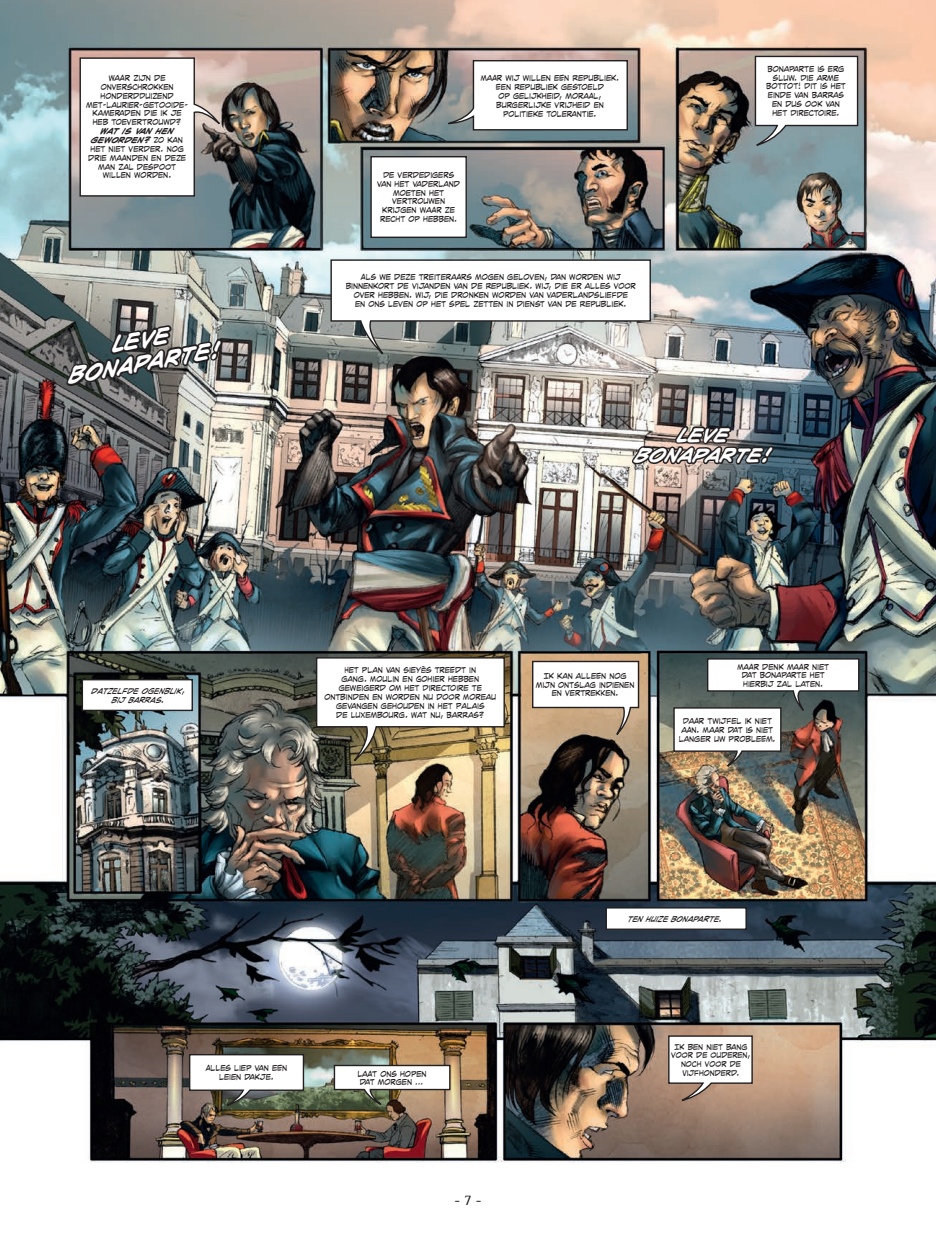
<style>
.page{position:relative;width:936px;height:1234px;background:#fff}
.page>*{position:absolute;margin:0;border:0;box-sizing:border-box;transform-origin:0 0}
.t1{font:italic 700 21.15px/23.1px "CC Joe Kubert";color:#fff;text-align:center;scale:.94 1}
.t2{font:italic 700 18.6px/20.4px "CC Joe Kubert";color:#fff;text-align:center;scale:.94 1}
.t3{font:15px "Rotis Semi Serif Std";color:#231f20;scale:.94 1}
.t4{font:8.1px/8.9px "CC Joe Kubert";color:#231f20;text-align:center;scale:.94 1}
.t5{font:italic 8.1px/8.9px "CC Joe Kubert";color:#231f20;text-align:center;scale:.94 1}
.t6{font:7.95px/8.7px "CC Joe Kubert";color:#231f20;text-align:center;scale:.94 1}
.s1{font-weight:700;font-style:italic}
</style>
<div class="page">
<img style="left:0;top:0;width:935px;height:1163px">
<div style="left:371px;top:157px;width:95px;height:80px;background:#fff"></div>
<div style="left:370px;top:156px;width:97px;height:82px;border:1px solid #231f20"></div>
<div style="left:82px;top:679px;width:110px;height:31px;background:#fff"></div>
<div style="left:82px;top:678px;width:111px;height:33px;border:1px solid #231f20"></div>
<div style="left:606px;top:907px;width:140px;height:22px;background:#fff"></div>
<div style="left:605px;top:906px;width:141px;height:23px;border:1px solid #231f20"></div>
<svg style="left:79px;top:57px;width:148px;height:140px"></svg>
<svg style="left:437px;top:59px;width:191px;height:72px"></svg>
<svg style="left:746px;top:55px;width:112px;height:94px"></svg>
<svg style="left:330px;top:259px;width:321px;height:108px"></svg>
<svg style="left:531px;top:660px;width:109px;height:82px"></svg>
<svg style="left:315px;top:656px;width:190px;height:113px"></svg>
<img style="left:672px;top:657px;width:188px;height:114px">
<svg style="left:667px;top:1034px;width:86px;height:69px"></svg>
<svg style="left:188px;top:1052px;width:117px;height:56px"></svg>
<svg style="left:333px;top:1063px;width:118px;height:47px"></svg>
<svg style="left:65px;top:325px;width:160px;height:60px;background:#4f5251"></svg>
<img style="left:630px;top:380px;width:146px;height:88px">
<p class="t4" style="left:86px;top:74px;width:110px">WAAR ZIJN DE<br>ONVERSCHROKKEN<br>HONDERDDUIZEND<br>MET-LAURIER-GETOOIDE-<br>KAMERADEN DIE IK JE<br>HEB TOEVERTROUWD?</p>
<p class="t4" style="left:88px;top:127px;width:106px"><span class="s1">WAT IS VAN HEN<br>GEWORDEN?</span> ZO KAN<br>HET NIET VERDER. NOG<br>DRIE MAANDEN EN DEZE<br>MAN ZAL DESPOOT<br>WILLEN WORDEN.</p>
<h1 class="t1" style="left:63px;top:342px;width:165px;rotate:-10deg">LEVE<br>BONAPARTE!</h1>
<p class="t5" style="left:92px;top:686px;width:101px">DATZELFDE OGENBLIK,<br>BIJ BARRAS.</p>
<p class="t4" style="left:480px;top:74px;width:149px">MAAR WIJ WILLEN EEN REPUBLIEK.<br>EEN REPUBLIEK GESTOELD<br>OP GELIJKHEID, MORAAL,<br>BURGERLIJKE VRIJHEID EN<br>POLITIEKE TOLERANTIE.</p>
<p class="t4" style="left:766px;top:64px;width:86px">BONAPARTE IS ERG<br>SLUW. DIE ARME<br>BOTTOT! DIT IS HET<br>EINDE VAN BARRAS<br>EN DUS OOK VAN<br>HET DIRECTOIRE.</p>
<p class="t4" style="left:377px;top:170px;width:90px">DE VERDEDIGERS<br>VAN HET VADERLAND<br>MOETEN HET<br>VERTROUWEN<br>KRIJGEN WAAR ZE<br>RECHT OP HEBBEN.</p>
<p class="t4" style="left:346px;top:273px;width:310px">ALS WE DEZE TREITERAARS MOGEN GELOVEN, DAN WORDEN WIJ BINNENKORT DE VIJANDEN VAN DE REPUBLIEK. WIJ, DIE ER ALLES VOOR OVER HEBBEN. WIJ, DIE DRONKEN WORDEN VAN VADERLANDSLIEFDE<br>EN ONS LEVEN OP HET SPEL ZETTEN IN DIENST VAN DE REPUBLIEK.</p>
<h2 class="t2" style="left:635px;top:424px;width:146px">LEVE<br>BONAPARTE!</h2>
<p class="t4" style="left:324px;top:665px;width:184px">HET PLAN VAN SIEYÈS TREEDT IN<br>GANG. MOULIN EN GOHIER HEBBEN<br>GEWEIGERD OM HET DIRECTOIRE TE<br>ONTBINDEN EN WORDEN NU DOOR MOREAU<br>GEVANGEN GEHOUDEN IN HET PALAIS<br>DE LUXEMBOURG. WAT NU, BARRAS?</p>
<p class="t4" style="left:536px;top:671px;width:106px">IK KAN ALLEEN NOG<br>MIJN ONTSLAG INDIENEN<br>EN VERTREKKEN.</p>
<p class="t4" style="left:737px;top:662px;width:99px">MAAR DENK MAAR NIET<br>DAT BONAPARTE HET<br>HIERBIJ ZAL LATEN.</p>
<p class="t4" style="left:678px;top:716px;width:104px">DAAR TWIJFEL IK NIET<br>AAN. MAAR DAT IS NIET<br>LANGER UW PROBLEEM.</p>
<p class="t5" style="left:628px;top:914px;width:102px">TEN HUIZE BONAPARTE.</p>
<p class="t4" style="left:206px;top:1063px;width:88px">ALLES LIEP VAN EEN<br>LEIEN DAKJE.</p>
<p class="t4" style="left:357px;top:1068px;width:75px">LAAT ONS HOPEN<br>DAT MORGEN …</p>
<h3 class="t3" style="left:454px;top:1191px;width:30px">- 7 -</h3>
<p class="t6" style="left:671px;top:1042px;width:86px">IK BEN NIET BANG<br>VOOR DE OUDEREN,<br>NOCH VOOR DE<br>VIJFHONDERD.</p>
</div>
